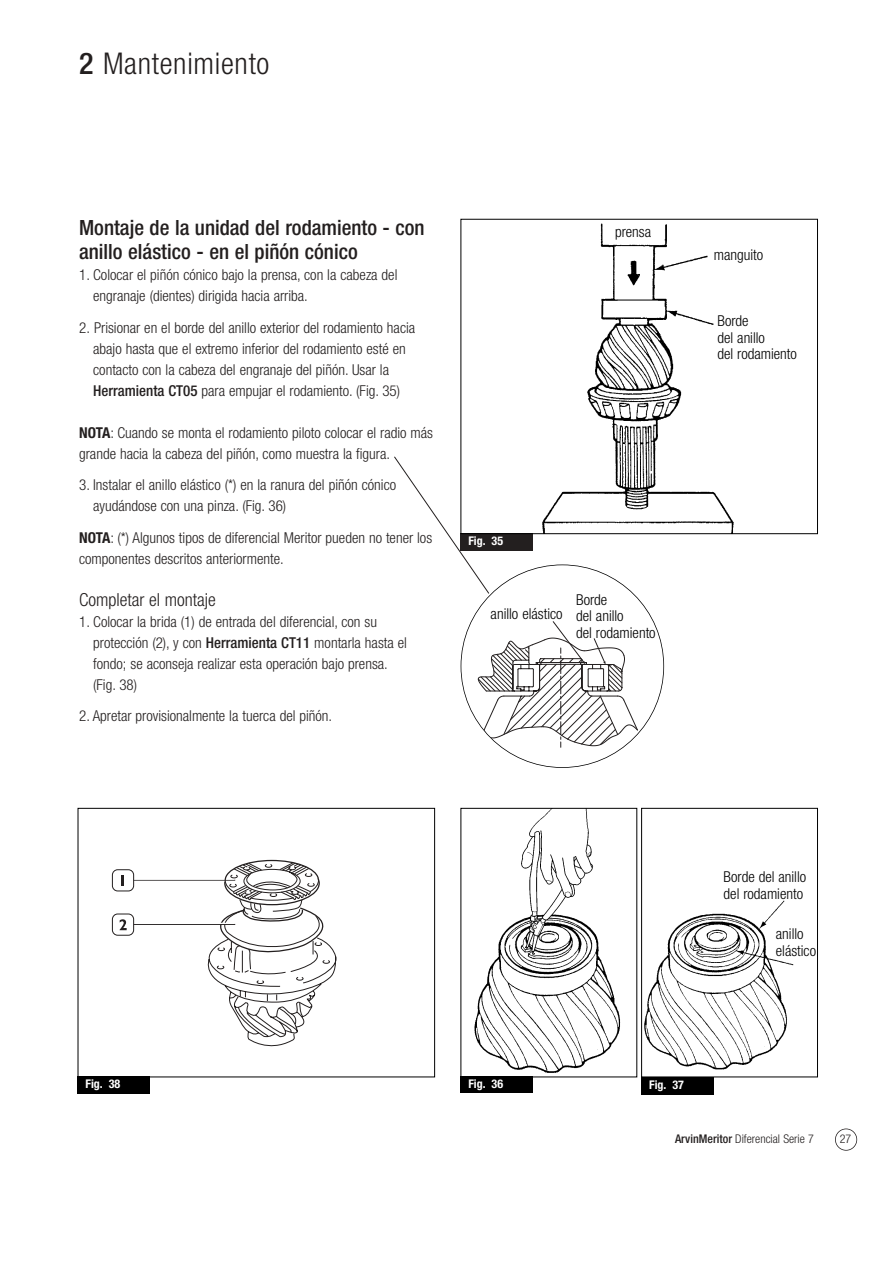
<style>
.page{position:relative;width:893px;height:1263px;background:#fff}
.page>*{position:absolute;margin:0;border:0;box-sizing:border-box;transform-origin:0 0}
.t1{font:300 condensed 30px "Helvetica Neue";letter-spacing:.025em;color:#231f1f}
.t2{font:500 condensed 21px/24px "Helvetica Neue";color:#231f1f}
.t3{font:300 condensed 18px "Helvetica Neue";color:#231f1f}
.t4{font:300 condensed 15px/21px "Helvetica Neue";color:#231f1f}
.t5{font:300 condensed 15px/16.5px "Helvetica Neue";color:#000}
.t6{font:300 condensed 12px "Helvetica Neue";color:#231f1f}
.t7{font:700 condensed 12px "Helvetica Neue";color:#fff}
.s1{font-weight:500}
.s2{font-weight:700}
</style>
<div class="page">
<svg style="left:394px;top:456px;width:96px;height:138px"></svg>
<div style="left:835px;top:1129px;width:22px;height:22px;border:2px solid #231f1f;border-radius:50%"></div>
<div style="left:460px;top:533px;width:73px;height:17px;background:#231f1f"></div>
<div style="left:460px;top:1076px;width:73px;height:17px;background:#000"></div>
<div style="left:78px;top:1077px;width:72px;height:17px;background:#000"></div>
<div style="left:641px;top:1077px;width:72px;height:17px;background:#000"></div>
<img style="left:542px;top:223px;width:192px;height:309px">
<img style="left:474px;top:810px;width:147px;height:263px">
<img style="left:644px;top:900px;width:150px;height:170px">
<div style="left:641px;top:808px;width:176px;height:269px;border:1px solid #000"></div>
<hr style="left:123px;top:880px;width:112px;height:1px;background:#231f1f">
<div style="left:112px;top:870px;width:22px;height:21px;background:#fff;border:1px solid #231f1f;border-radius:5px"></div>
<svg style="left:122px;top:875px;width:2px;height:11px"></svg>
<svg style="left:194px;top:859px;width:143px;height:188px"></svg>
<hr style="left:123px;top:924px;width:112px;height:1px;background:#231f1f">
<hr style="left:122px;top:923px;width:112px;height:1px;background:#fff">
<div style="left:112px;top:914px;width:22px;height:21px;background:#fff;border:1px solid #231f1f;border-radius:5px"></div>
<svg style="left:119px;top:919px;width:8px;height:11px"></svg>
<div style="left:78px;top:808px;width:357px;height:269px;border:1px solid #000"></div>
<svg style="left:477px;top:621px;width:161px;height:126px"></svg>
<h1 class="t1" style="left:79px;top:53px;width:192px"><span class="s1">2</span> Mantenimiento</h1>
<h2 class="t2" style="left:79px;top:216px;width:347px">Montaje de la unidad del rodamiento - con anillo elástico - en el piñón cónico</h2>
<p class="t4" style="left:93px;top:266px;width:306px;text-indent:-14px">1. Colocar el piñón cónico bajo la prensa, con la cabeza del engranaje (dientes) dirigida hacia arriba.</p>
<p class="t4" style="left:93px;top:318px;width:323px;text-indent:-14px">2. Prisionar en el borde del anillo exterior del rodamiento hacia abajo hasta que el extremo inferior del rodamiento esté en contacto con la cabeza del engranaje del piñón. Usar la <span class="s1">Herramienta CT05</span> para empujar el rodamiento. (Fig. 35)</p>
<p class="t4" style="left:79px;top:423px;width:355px"><span class="s2">NOTA</span>: Cuando se monta el rodamiento piloto colocar el radio más grande hacia la cabeza del piñón, como muestra la figura.</p>
<p class="t4" style="left:93px;top:476px;width:304px;text-indent:-14px">3. Instalar el anillo elástico (*) en la ranura del piñón cónico ayudándose con una pinza. (Fig. 36)</p>
<p class="t4" style="left:79px;top:528px;width:354px"><span class="s2">NOTA</span>: (*) Algunos tipos de diferencial Meritor pueden no tener los componentes descritos anteriormente.</p>
<p class="t3" style="left:79px;top:593px;width:138px">Completar el montaje</p>
<p class="t4" style="left:93px;top:612px;width:315px;text-indent:-14px">1. Colocar la brida (1) de entrada del diferencial, con su protección (2), y con <span class="s1">Herramienta CT11</span> montarla hasta el fondo; se aconseja realizar esta operación bajo prensa. (Fig. 38)</p>
<p class="t4" style="left:79px;top:707px;width:254px">2. Apretar provisionalmente la tuerca del piñón.</p>
<p class="t5" style="left:615px;top:225px;width:38px">prensa</p>
<p class="t7" style="left:468px;top:536px;width:36px">Fig. 35</p>
<p class="t5" style="left:490px;top:607px;width:73px">anillo elástico</p>
<p class="t5" style="left:576px;top:592px;width:81px">Borde<br>del anillo<br>del rodamiento</p>
<p class="t5" style="left:713px;top:248px;width:51px">manguito</p>
<p class="t5" style="left:717px;top:314px;width:81px">Borde<br>del anillo<br>del rodamiento</p>
<p class="t5" style="left:723px;top:870px;width:84px">Borde del anillo del rodamiento</p>
<p class="t5" style="left:775px;top:927px;width:42px">anillo elástico</p>
<p class="t7" style="left:85px;top:1080px;width:36px">Fig. 38</p>
<p class="t7" style="left:468px;top:1080px;width:36px">Fig. 36</p>
<p class="t7" style="left:649px;top:1080px;width:36px">Fig. 37</p>
<p class="t6" style="left:675px;top:1135px;width:140px"><span class="s1">ArvinMeritor</span> Diferencial Serie 7</p>
<p class="t6" style="left:839px;top:1135px;width:13px">27</p>
</div>
